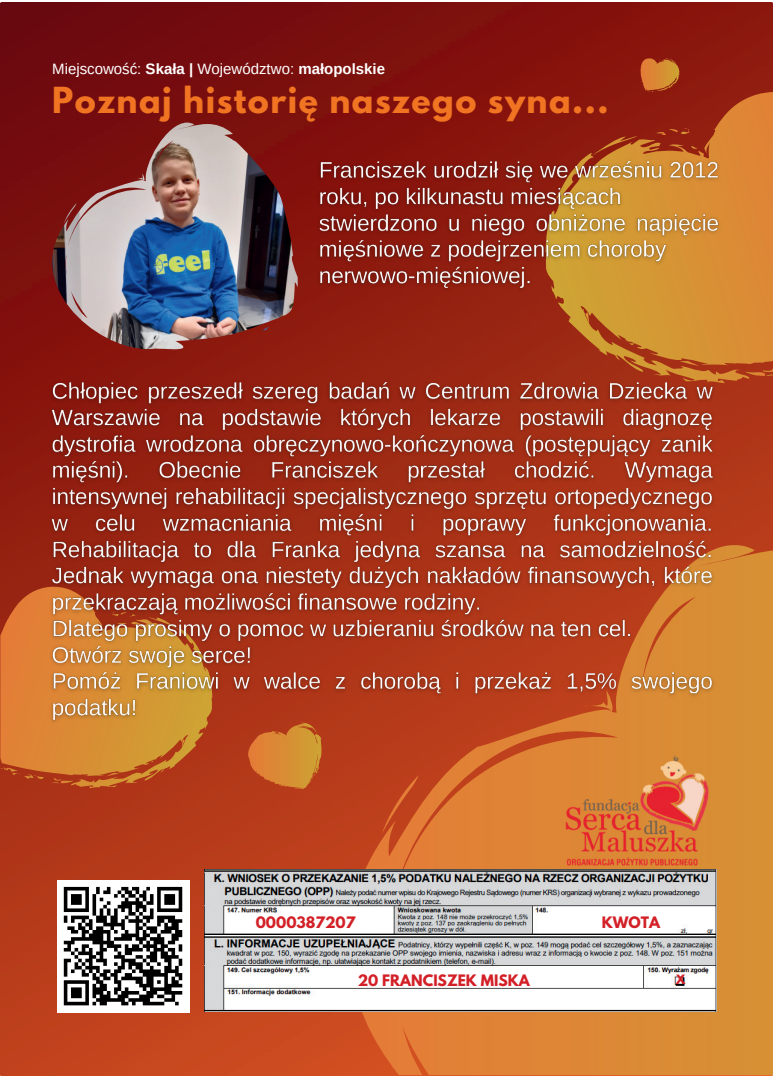
<style>
.page{position:relative;width:773px;height:1077px;background:#fff}
.page>*{position:absolute;margin:0;border:0;box-sizing:border-box;transform-origin:0 0}
.t1{font:700 31.75px "League Spartan";letter-spacing:.045em;color:#f07422}
.t2{font:15px "Arimo";color:#fff}
.t3{font:700 14px "League Spartan";color:#d32027}
.t4{font:700 11.5px "League Spartan";color:#d32027}
.s1{font-weight:700}
</style>
<div class="page">
<img style="left:0;top:3px;width:772px;height:1072px">
<svg style="left:645px;top:91px;width:22px;height:1px"></svg>
<img style="left:640px;top:58px;width:39px;height:33px">
<img style="left:0;top:586px;width:212px;height:202px">
<svg style="left:182px;top:739px;width:3px;height:7px"></svg>
<img style="left:545px;top:92px;width:227px;height:291px">
<svg style="left:585px;top:312px;width:4px;height:11px"></svg>
<svg style="left:288px;top:787px;width:16px;height:2px"></svg>
<img style="left:248px;top:730px;width:74px;height:57px">
<svg style="left:313px;top:760px;width:8px;height:17px"></svg>
<img style="left:323px;top:545px;width:449px;height:530px">
<img style="left:204px;top:869px;width:512px;height:142px">
<img style="left:43px;top:374px;width:679px;height:356px">
<img style="left:52px;top:122px;width:245px;height:227px">
<img style="left:555px;top:755px;width:163px;height:110px">
<div style="left:57px;top:879px;width:132px;height:133px;background:#fff"></div>
<svg style="left:63px;top:886px;width:120px;height:120px"></svg>
<img style="left:311px;top:153px;width:417px;height:145px">
<p class="t2" style="left:52px;top:59px;width:334px">Miejscowość: <span class="s1">Skała |</span> Województwo: <span class="s1">małopolskie</span></p>
<h1 class="t1" style="left:52px;top:75px;width:557px">Poznaj historię naszego syna...</h1>
<p class="t3" style="left:256px;top:911px;width:101px">0000387207</p>
<p class="t3" style="left:602px;top:911px;width:60px">KWOTA</p>
<p class="t3" style="left:358px;top:969px;width:173px">20 FRANCISZEK MISKA</p>
<p class="t4" style="left:676px;top:970px;width:11px">X</p>
</div>
